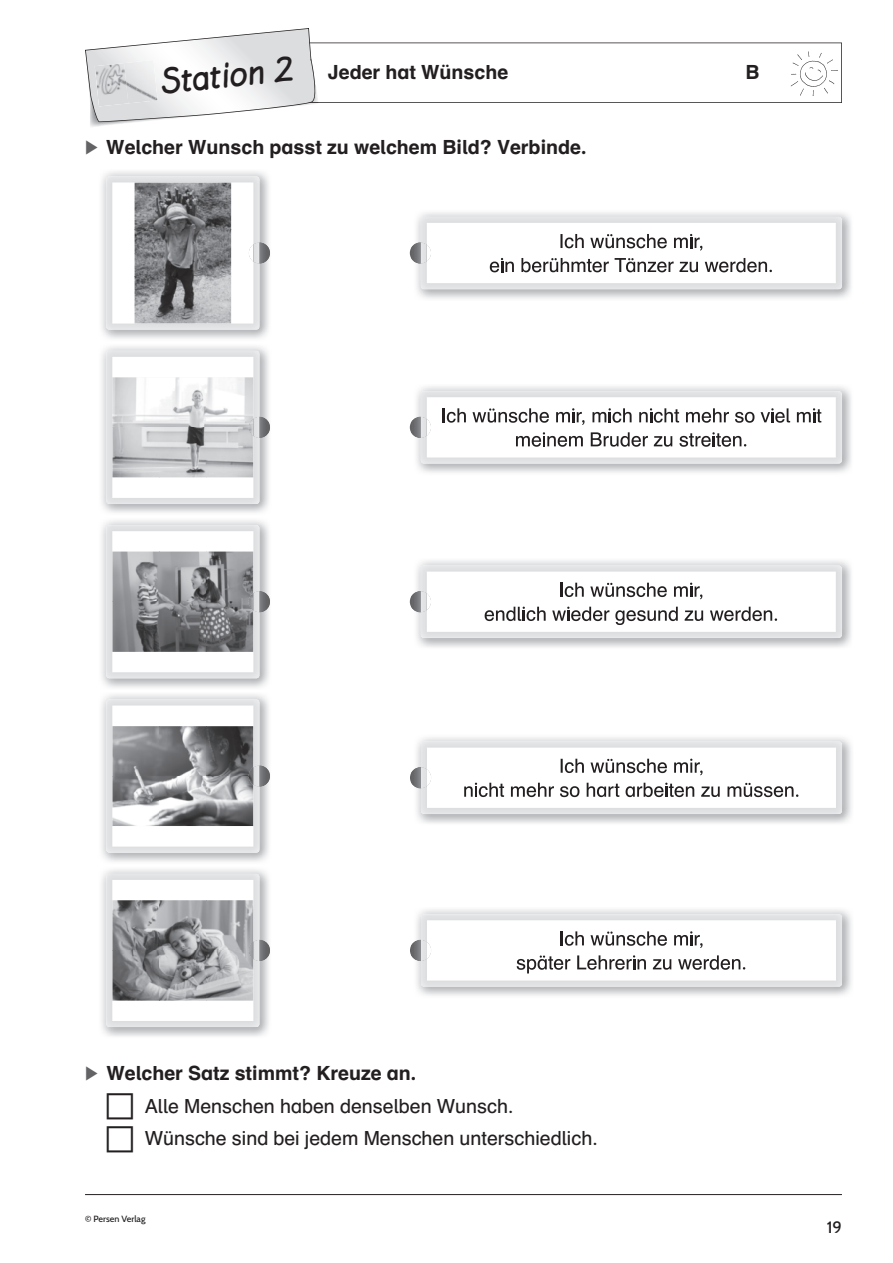
<style>
.page{position:relative;width:893px;height:1263px;background:#fff}
.page>*{position:absolute;margin:0;border:0;box-sizing:border-box;transform-origin:0 0}
.t1{font:700 39px "Lemme Script";color:#231f20}
.t2{font:19.5px/32.5px "Auer Schulbuch";color:#231f20}
.t3{font:700 19.5px "Auer Schulbuch";color:#231f20}
.t4{font:500 16.5px "Cabin";color:#231f20}
.t5{font:500 9px "Cabin";color:#231f20}
.s1{color:#636366}
.s2{font-weight:700}
</style>
<div class="page">
<hr style="left:85px;top:1194px;width:757px;height:1px;background:#231f20">
<img style="left:90px;top:122px;width:43px;height:5px">
<svg style="left:85px;top:28px;width:757px;height:94px"></svg>
<img style="left:95px;top:63px;width:33px;height:43px">
<img style="left:124px;top:60px;width:34px;height:43px">
<img style="left:787px;top:49px;width:51px;height:46px">
<img style="left:101px;top:171px;width:168px;height:168px">
<img style="left:259px;top:242px;width:10px;height:22px">
<img style="left:106px;top:176px;width:153px;height:154px">
<img style="left:101px;top:346px;width:168px;height:167px">
<img style="left:259px;top:417px;width:10px;height:21px">
<img style="left:106px;top:351px;width:153px;height:153px">
<img style="left:112px;top:377px;width:1px;height:100px">
<svg style="left:112px;top:357px;width:1px;height:20px"></svg>
<img style="left:101px;top:520px;width:168px;height:168px">
<img style="left:259px;top:591px;width:10px;height:21px">
<img style="left:106px;top:525px;width:153px;height:153px">
<img style="left:101px;top:694px;width:168px;height:168px">
<img style="left:259px;top:765px;width:10px;height:22px">
<img style="left:106px;top:699px;width:153px;height:154px">
<img style="left:101px;top:869px;width:168px;height:167px">
<img style="left:259px;top:940px;width:10px;height:21px">
<img style="left:106px;top:874px;width:153px;height:153px">
<img style="left:112px;top:900px;width:1px;height:101px">
<svg style="left:411px;top:245px;width:2px;height:16px"></svg>
<img style="left:413px;top:242px;width:8px;height:22px">
<img style="left:421px;top:217px;width:421px;height:72px">
<svg style="left:421px;top:242px;width:7px;height:22px"></svg>
<svg style="left:411px;top:420px;width:2px;height:15px"></svg>
<img style="left:413px;top:417px;width:8px;height:21px">
<img style="left:421px;top:391px;width:421px;height:72px">
<img style="left:421px;top:417px;width:6px;height:21px">
<svg style="left:411px;top:594px;width:2px;height:15px"></svg>
<img style="left:413px;top:591px;width:8px;height:21px">
<img style="left:421px;top:566px;width:421px;height:72px">
<svg style="left:421px;top:591px;width:1px;height:21px"></svg>
<img style="left:411px;top:770px;width:3px;height:16px">
<img style="left:414px;top:767px;width:7px;height:21px">
<img style="left:421px;top:742px;width:421px;height:72px">
<img style="left:411px;top:942px;width:3px;height:16px">
<img style="left:414px;top:940px;width:7px;height:21px">
<img style="left:421px;top:914px;width:421px;height:72px">
<h1 class="t1" style="left:161px;top:68px;width:134px;rotate:-6deg">Station 2</h1>
<p class="t3" style="left:328px;top:65px;width:182px">Jeder hat Wünsche</p>
<p class="t3" style="left:746px;top:65px;width:16px">B</p>
<p class="t3" style="left:85px;top:140px;width:503px"><span class="s1">▶</span> Welcher Wunsch passt zu welchem Bild? Verbinde.</p>
<p class="t2" style="left:106px;top:1059px;width:493px;text-indent:-21px"><span class="s1">▶</span> <span class="s2">Welcher Satz stimmt? Kreuze an.<br></span>☐ Alle Menschen haben denselben Wunsch.<br>☐ Wünsche sind bei jedem Menschen unterschiedlich.</p>
<p class="t5" style="left:85px;top:1215px;width:62px">© Persen Verlag</p>
<p class="t4" style="left:827px;top:1221px;width:17px">19</p>
</div>
